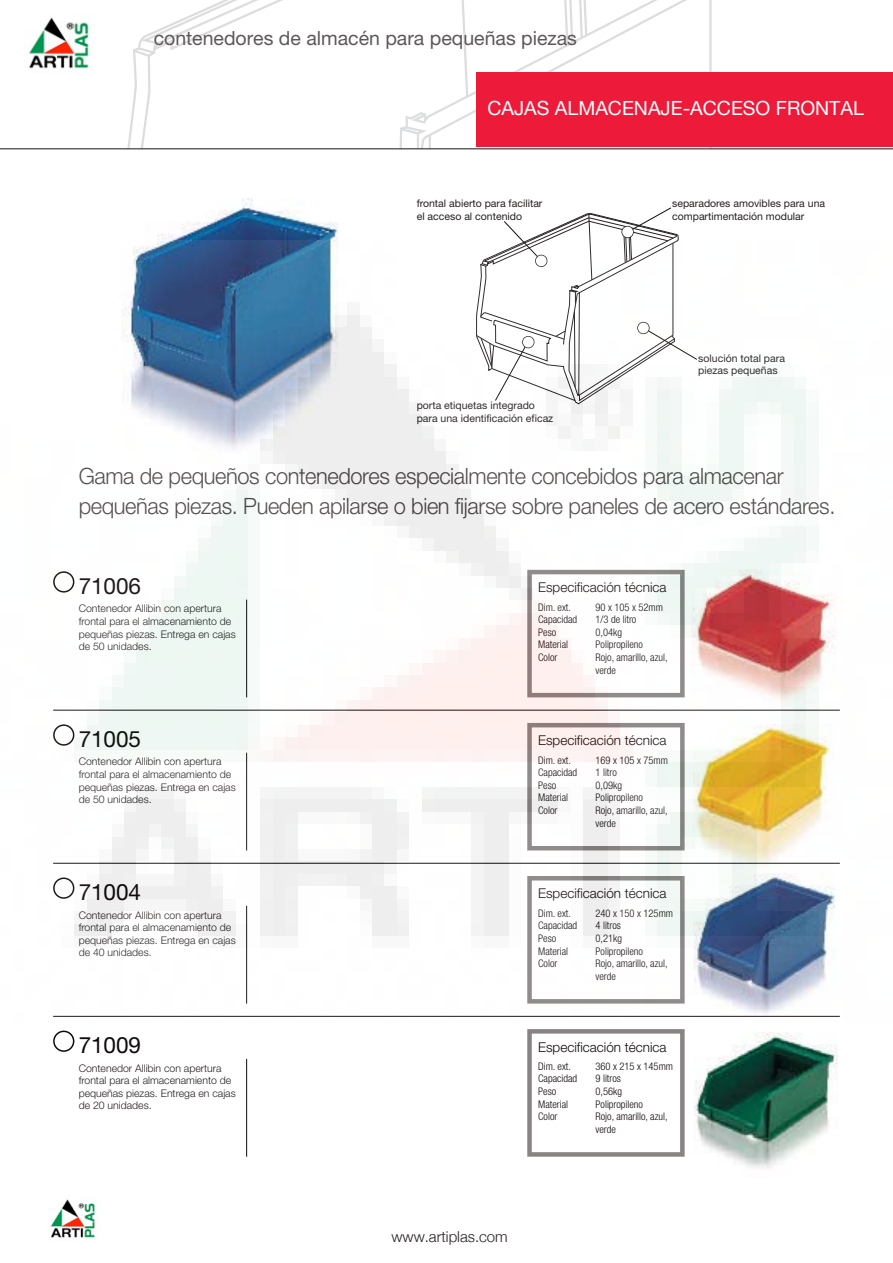
<style>
.page{position:relative;width:893px;height:1263px;background:#fff}
.page>*{position:absolute;margin:0;border:0;box-sizing:border-box;transform-origin:0 0}
.t1{font:300 22.5px/30px "Helvetica Neue";letter-spacing:-.015em;color:#4c4646}
.t2{font:22.5px "Helvetica Neue";color:#110a0b}
.t3{font:19.5px "Helvetica Neue";color:#5e5858}
.t4{font:19.5px "Helvetica Neue";color:#fff}
.t5{font:300 15px "Helvetica Neue";color:#251f1f}
.t6{font:300 13.5px "Helvetica Neue";color:#110a0b}
.t7{font:300 10.5px/12.6px "Helvetica Neue";color:#262020}
.t8{font:300 condensed 10.5px/12.6px "Helvetica Neue";color:#110a0b}
.t9{font:10.5px/12.6px "Helvetica Neue";color:#262020}
</style>
<div class="page">
<svg style="left:131px;top:0;width:587px;height:148px"></svg>
<hr style="left:0;top:148px;width:893px;height:1px;background:#231f20">
<div style="left:476px;top:73px;width:417px;height:74px;background:#ed1a3a"></div>
<img style="left:695px;top:1032px;width:142px;height:137px">
<hr style="left:246px;top:1059px;width:1px;height:98px;background:#110a0b">
<div style="left:527px;top:1029px;width:158px;height:128px;border:4px solid #898484"></div>
<img style="left:157px;top:199px;width:181px;height:42px">
<svg style="left:53px;top:1030px;width:21px;height:22px"></svg>
<svg style="left:504px;top:207px;width:175px;height:34px"></svg>
<img style="left:29px;top:17px;width:60px;height:52px">
<img style="left:50px;top:1199px;width:46px;height:39px">
<img style="left:53px;top:241px;width:787px;height:776px">
<h2 class="t3" style="left:154px;top:32px;width:425px">contenedores de almacén para pequeñas piezas</h2>
<h2 class="t4" style="left:487px;top:94px;width:378px">CAJAS ALMACENAJE-ACCESO FRONTAL</h2>
<p class="t9" style="left:417px;top:198px;width:127px">frontal abierto para facilitar el acceso al contenido</p>
<p class="t9" style="left:417px;top:400px;width:138px">porta etiquetas integrado para una identificación eficaz</p>
<p class="t9" style="left:672px;top:198px;width:154px">separadores amovibles para una compartimentación modular</p>
<p class="t9" style="left:698px;top:353px;width:88px">solución total para piezas pequeñas</p>
<h1 class="t1" style="left:79px;top:463px;width:758px">Gama de pequeños contenedores especialmente concebidos para almacenar pequeñas piezas. Pueden apilarse o bien fijarse sobre paneles de acero estándares.</h1>
<h1 class="t2" style="left:79px;top:578px;width:64px">71006</h1>
<p class="t7" style="left:79px;top:603px;width:159px">Contenedor Allibin con apertura frontal para el almacenamiento de pequeñas piezas. Entrega en cajas de 50 unidades.</p>
<h1 class="t2" style="left:79px;top:731px;width:64px">71005</h1>
<p class="t7" style="left:79px;top:756px;width:159px">Contenedor Allibin con apertura frontal para el almacenamiento de pequeñas piezas. Entrega en cajas de 50 unidades.</p>
<h1 class="t2" style="left:79px;top:884px;width:64px">71004</h1>
<p class="t7" style="left:79px;top:909px;width:159px">Contenedor Allibin con apertura frontal para el almacenamiento de pequeñas piezas. Entrega en cajas de 40 unidades.</p>
<h1 class="t2" style="left:79px;top:1037px;width:64px">71009</h1>
<p class="t7" style="left:79px;top:1062px;width:159px">Contenedor Allibin con apertura frontal para el almacenamiento de pequeñas piezas. Entrega en cajas de 20 unidades.</p>
<p class="t6" style="left:538px;top:583px;width:130px">Especificación técnica</p>
<p class="t8" style="left:538px;top:601px;width:34px">Dim. ext.</p>
<p class="t8" style="left:596px;top:601px;width:69px">90 x 105 x 52mm</p>
<p class="t8" style="left:538px;top:614px;width:41px">Capacidad</p>
<p class="t8" style="left:596px;top:614px;width:42px">1/3 de litro</p>
<p class="t8" style="left:538px;top:627px;width:20px">Peso</p>
<p class="t8" style="left:596px;top:627px;width:28px">0,04kg</p>
<p class="t8" style="left:538px;top:639px;width:31px">Material</p>
<p class="t8" style="left:596px;top:639px;width:49px">Polipropileno</p>
<p class="t8" style="left:538px;top:652px;width:21px">Color</p>
<p class="t8" style="left:596px;top:652px;width:73px">Rojo, amarillo, azul, verde</p>
<p class="t6" style="left:538px;top:736px;width:130px">Especificación técnica</p>
<p class="t8" style="left:538px;top:754px;width:34px">Dim. ext.</p>
<p class="t8" style="left:596px;top:754px;width:74px">169 x 105 x 75mm</p>
<p class="t8" style="left:538px;top:767px;width:41px">Capacidad</p>
<p class="t8" style="left:596px;top:767px;width:23px">1 litro</p>
<p class="t8" style="left:538px;top:780px;width:20px">Peso</p>
<p class="t8" style="left:596px;top:780px;width:28px">0,09kg</p>
<p class="t8" style="left:538px;top:792px;width:31px">Material</p>
<p class="t8" style="left:596px;top:792px;width:49px">Polipropileno</p>
<p class="t8" style="left:538px;top:805px;width:21px">Color</p>
<p class="t8" style="left:596px;top:805px;width:73px">Rojo, amarillo, azul, verde</p>
<p class="t6" style="left:538px;top:889px;width:130px">Especificación técnica</p>
<p class="t8" style="left:538px;top:907px;width:34px">Dim. ext.</p>
<p class="t8" style="left:596px;top:907px;width:79px">240 x 150 x 125mm</p>
<p class="t8" style="left:538px;top:920px;width:41px">Capacidad</p>
<p class="t8" style="left:596px;top:920px;width:27px">4 litros</p>
<p class="t8" style="left:538px;top:933px;width:20px">Peso</p>
<p class="t8" style="left:596px;top:933px;width:28px">0,21kg</p>
<p class="t8" style="left:538px;top:945px;width:31px">Material</p>
<p class="t8" style="left:596px;top:945px;width:49px">Polipropileno</p>
<p class="t8" style="left:538px;top:958px;width:21px">Color</p>
<p class="t8" style="left:596px;top:958px;width:73px">Rojo, amarillo, azul, verde</p>
<p class="t6" style="left:538px;top:1042px;width:130px">Especificación técnica</p>
<p class="t8" style="left:538px;top:1061px;width:34px">Dim. ext.</p>
<p class="t8" style="left:596px;top:1061px;width:79px">360 x 215 x 145mm</p>
<p class="t8" style="left:538px;top:1073px;width:41px">Capacidad</p>
<p class="t8" style="left:596px;top:1073px;width:27px">9 litros</p>
<p class="t8" style="left:538px;top:1086px;width:20px">Peso</p>
<p class="t8" style="left:596px;top:1086px;width:28px">0,56kg</p>
<p class="t8" style="left:538px;top:1098px;width:31px">Material</p>
<p class="t8" style="left:596px;top:1098px;width:49px">Polipropileno</p>
<p class="t8" style="left:538px;top:1111px;width:21px">Color</p>
<p class="t8" style="left:596px;top:1111px;width:73px">Rojo, amarillo, azul, verde</p>
<h3 class="t5" style="left:391px;top:1224px;width:118px">www.artiplas.com</h3>
</div>
